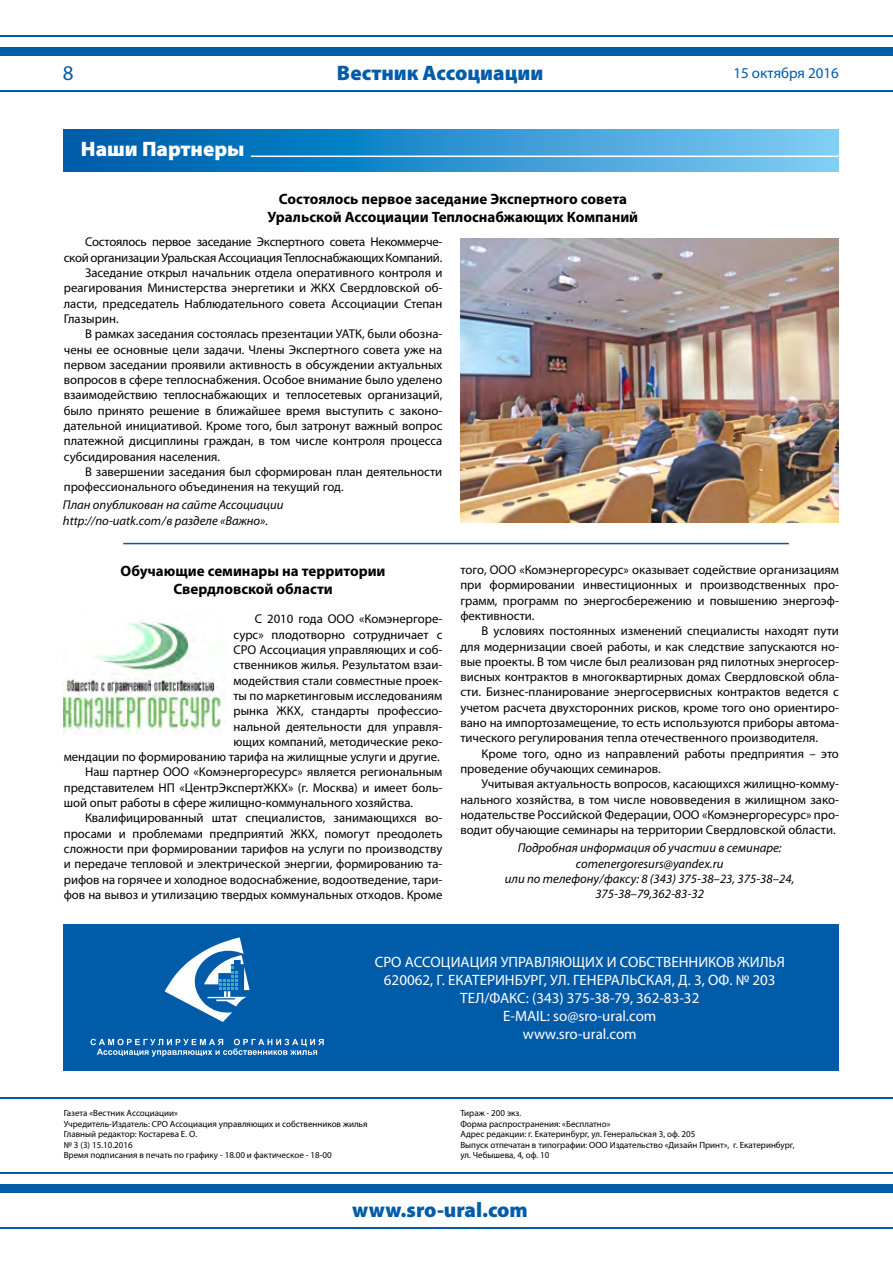
<style>
.page{position:relative;width:893px;height:1263px;background:#fff}
.page>*{position:absolute;margin:0;border:0;box-sizing:border-box;transform-origin:0 0}
.t1{font:900 21px "Myriad Pro";color:#005ba9}
.t2{font:900 21px "Myriad Pro";color:#fff}
.t3{font:21px "Myriad Pro";color:#005ba9}
.t4{font:15px "Myriad Pro";color:#fff}
.t5{font:700 15px/18px "Myriad Pro";color:#000;text-align:center}
.t6{font:15px "Myriad Pro";color:#005ba9}
.t7{font:12.75px/15.3px "Myriad Pro";color:#000;text-align:justify}
.t8{font:italic 12.75px/15.3px "Myriad Pro";color:#000;text-align:center}
.t9{font:12.75px "Myriad Pro";letter-spacing:-.02em;color:#000}
.t10{font:9px/10.5px "Myriad Pro";color:#000}
</style>
<div class="page">
<svg style="left:64px;top:129px;width:775px;height:43px;background:#3192cf"></svg>
<div style="left:64px;top:924px;width:775px;height:147px;background:#005ba9"></div>
<div style="left:0;top:47px;width:893px;height:9px;background:#005ba9"></div>
<div style="left:0;top:1184px;width:893px;height:8px;background:#005ba9"></div>
<hr style="left:0;top:90px;width:893px;height:1px;background:#005ba9">
<hr style="left:0;top:1227px;width:893px;height:1px;background:#005ba9">
<hr style="left:0;top:35px;width:893px;height:1px;background:#005ba9">
<hr style="left:0;top:1172px;width:893px;height:1px;background:#005ba9">
<hr style="left:0;top:1098px;width:893px;height:1px;background:#005ba9">
<hr style="left:251px;top:156px;width:588px;height:1px;background:#fff">
<svg style="left:165px;top:937px;width:85px;height:85px"></svg>
<svg style="left:91px;top:1039px;width:233px;height:18px"></svg>
<img style="left:460px;top:238px;width:379px;height:284px">
<img style="left:64px;top:620px;width:161px;height:114px">
<hr style="left:123px;top:543px;width:666px;height:1px;background:#005ba9">
<h1 class="t3" style="left:63px;top:60px;width:12px">8</h1>
<h1 class="t1" style="left:337px;top:61px;width:208px">Вестник Ассоциации</h1>
<h1 class="t2" style="left:81px;top:137px;width:165px">Наши Партнеры</h1>
<p class="t5" style="left:268px;top:189px;width:372px">Состоялось первое заседание Экспертного совета<br>Уральской Ассоциации Теплоснабжающих Компаний</p>
<p class="t9" style="left:85px;top:234px;width:359px">Состоялось первое заседание Экспертного совета Некоммерче-</p>
<p class="t9" style="left:64px;top:250px;width:380px">ской организации Уральская Ассоциация Теплоснабжающих Компаний.</p>
<p class="t7" style="left:85px;top:265px;width:359px">Заседание открыл начальник отдела оперативного контроля и</p>
<p class="t7" style="left:64px;top:280px;width:257px">реагирования Министерства энергетики и ЖКХ</p>
<p class="t7" style="left:340px;top:280px;width:104px">Свердловской об-</p>
<p class="t7" style="left:64px;top:295px;width:380px">ласти, председатель Наблюдательного совета Ассоциации Степан</p>
<p class="t7" style="left:64px;top:311px;width:56px">Глазырин.</p>
<p class="t7" style="left:85px;top:326px;width:259px">В рамках заседания состоялась презентации УАТК</p>
<p class="t7" style="left:64px;top:326px;width:380px;text-indent:298px">, были обозна&shy;чены ее основные цели задачи. Члены Экспертного совета уже на первом заседании проявили активность в обсуждении актуальных вопросов в сфере теплоснабжения. Особое внимание было уделено взаимодействию теплоснабжающих и теплосетевых организаций, было принято решение в ближайшее время выступить с законо&shy;дательной инициативой. Кроме того, был затронут важный вопрос платежной дисциплины граждан, в том числе контроля процесса субсидирования населения.</p>
<p class="t7" style="left:64px;top:464px;width:380px;text-indent:21px">В завершении заседания был сформирован план деятельности профессионального объединения на текущий год.</p>
<p class="t8" style="left:63px;top:497px;width:222px;text-align:left">План опубликован на сайте Ассоциации http://no-uatk.com/в разделе «Важно».</p>
<p class="t6" style="left:733px;top:64px;width:107px">15 октября 2016</p>
<p class="t5" style="left:121px;top:561px;width:266px">Обучающие семинары на территории<br>Свердловской области</p>
<p class="t7" style="left:255px;top:611px;width:83px">С 2010 года ООО</p>
<p class="t7" style="left:233px;top:611px;width:210px;text-indent:126px">«Комэнергоре&shy;сурс» плодотворно сотрудничает с СРО</p>
<p class="t7" style="left:233px;top:642px;width:210px;text-indent:26px">Ассоциация управляющих и соб&shy;ственников жилья. Результатом взаи&shy;модействия стали совместные проек&shy;ты по маркетинговым исследованиям рынка ЖКХ</p>
<p class="t7" style="left:301px;top:703px;width:143px">, стандарты профессио-</p>
<p class="t7" style="left:233px;top:718px;width:210px">нальной деятельности для управля-</p>
<p class="t7" style="left:233px;top:734px;width:210px">ющих компаний, методические реко-</p>
<p class="t7" style="left:64px;top:749px;width:377px">мендации по формированию тарифа на жилищные услуги и другие.</p>
<p class="t7" style="left:85px;top:764px;width:88px">Наш партнер ООО</p>
<p class="t7" style="left:64px;top:764px;width:380px;text-indent:130px">«Комэнергоресурс» является региональным представителем НП «ЦентрЭкспертЖКХ</p>
<p class="t7" style="left:64px;top:780px;width:380px;text-indent:224px">» (г. Москва) и имеет боль&shy;шой опыт работы в сфере жилищно-коммунального хозяйства.</p>
<p class="t7" style="left:64px;top:810px;width:380px;text-indent:21px">Квалифицированный штат специалистов, занимающихся во&shy;просами и проблемами предприятий ЖКХ</p>
<p class="t7" style="left:64px;top:825px;width:380px;text-indent:251px">, помогут преодолеть сложности при формировании тарифов на услуги по производству и передаче тепловой и электрической энергии, формированию та&shy;рифов на горячее и холодное водоснабжение, водоотведение, тари&shy;фов на вывоз и утилизацию твердых коммунальных отходов. Кроме</p>
<p class="t7" style="left:460px;top:562px;width:39px">того, ООО</p>
<p class="t7" style="left:460px;top:562px;width:380px;text-indent:59px">«Комэнергоресурс» оказывает содействие организациям при формировании инвестиционных и производственных про&shy;грамм, программ по энергосбережению и повышению энергоэф&shy;фективности.</p>
<p class="t7" style="left:460px;top:623px;width:380px;text-indent:21px">В условиях постоянных изменений специалисты находят пути для модернизации своей работы, и как следствие запускаются но&shy;вые проекты. В том числе был реализован ряд пилотных энергосер&shy;висных контрактов в многоквартирных домах Свердловской обла&shy;сти. Бизнес-планирование энергосервисных контрактов ведется с учетом расчета двухсторонних рисков, кроме того оно ориентиро&shy;вано на импортозамещение, то есть используются приборы автома&shy;тического регулирования тепла отечественного производителя.</p>
<p class="t7" style="left:460px;top:745px;width:380px;text-indent:21px">Кроме того, одно из направлений работы предприятия – это проведение обучающих семинаров.</p>
<p class="t7" style="left:460px;top:776px;width:380px;text-indent:21px">Учитывая актуальность вопросов, касающихся жилищно-комму&shy;нального хозяйства, в том числе нововведения в жилищном зако&shy;нодательстве Российской Федерации, ООО</p>
<p class="t7" style="left:460px;top:807px;width:380px;text-align:right">«Комэнергоресурс» про-<br>водит обучающие семинары на территории Свердловской области.</p>
<p class="t8" style="left:505px;top:840px;width:291px">Подробная информация об участии в семинаре: comenergoresurs@yandex.ru<br>или по телефону/факсу: 8 (343) 375‑38–23, 375‑38–24, 375‑38–79,362‑83‑32</p>
<p class="t4" style="left:375px;top:953px;width:10px">СРО</p>
<p class="t4" style="left:405px;top:953px;width:11px">АССОЦИАЦИЯ</p>
<p class="t4" style="left:501px;top:953px;width:11px">УПРАВЛЯЮЩИХ</p>
<p class="t4" style="left:607px;top:953px;width:23px">И СОБСТВЕННИКОВ</p>
<p class="t4" style="left:738px;top:953px;width:11px">ЖИЛЬЯ</p>
<p class="t4" style="left:384px;top:971px;width:74px">620062, Г. ЕКАТЕРИНБУРГ</p>
<p class="t4" style="left:544px;top:971px;width:39px">, УЛ . ГЕНЕРАЛЬСКАЯ</p>
<p class="t4" style="left:672px;top:971px;width:105px">, Д. 3, ОФ. № 203</p>
<p class="t4" style="left:460px;top:989px;width:241px">ТЕЛ/ФАКС: (343) 375-38-79, 362-83-32</p>
<p class="t4" style="left:503px;top:1007px;width:155px">E-MAIL: so@sro-ural.com</p>
<p class="t4" style="left:523px;top:1025px;width:115px">www.sro-ural.com</p>
<p class="t10" style="left:64px;top:1108px;width:116px">Газета «Вестник Ассоциации»<br>Учредитель-И здатель: СРО</p>
<p class="t10" style="left:64px;top:1118px;width:305px;text-indent:106px">Ассоциация управляющих и собственников жилья Главный редактор: Костарева Е. О.<br>№ 3 (3) 15.10.2016<br>Время подписания в печать по графику - 18.00 и фактическое - 18-00</p>
<p class="t10" style="left:460px;top:1108px;width:237px">Тираж - 200 экз.<br>Форма распространения: «Бесплатно»<br>Адрес редакции: г. Екатеринбург, ул. Генеральская 3, оф. 205<br>Выпуск отпечатан в типографии: ООО</p>
<p class="t10" style="left:610px;top:1139px;width:186px">И здательство «Дизайн Принт», г. Екатеринбург,</p>
<p class="t10" style="left:460px;top:1150px;width:91px">ул. Чебышева, 4, оф. 10</p>
<h1 class="t1" style="left:352px;top:1197px;width:177px">www.sro-ural.com</h1>
</div>
